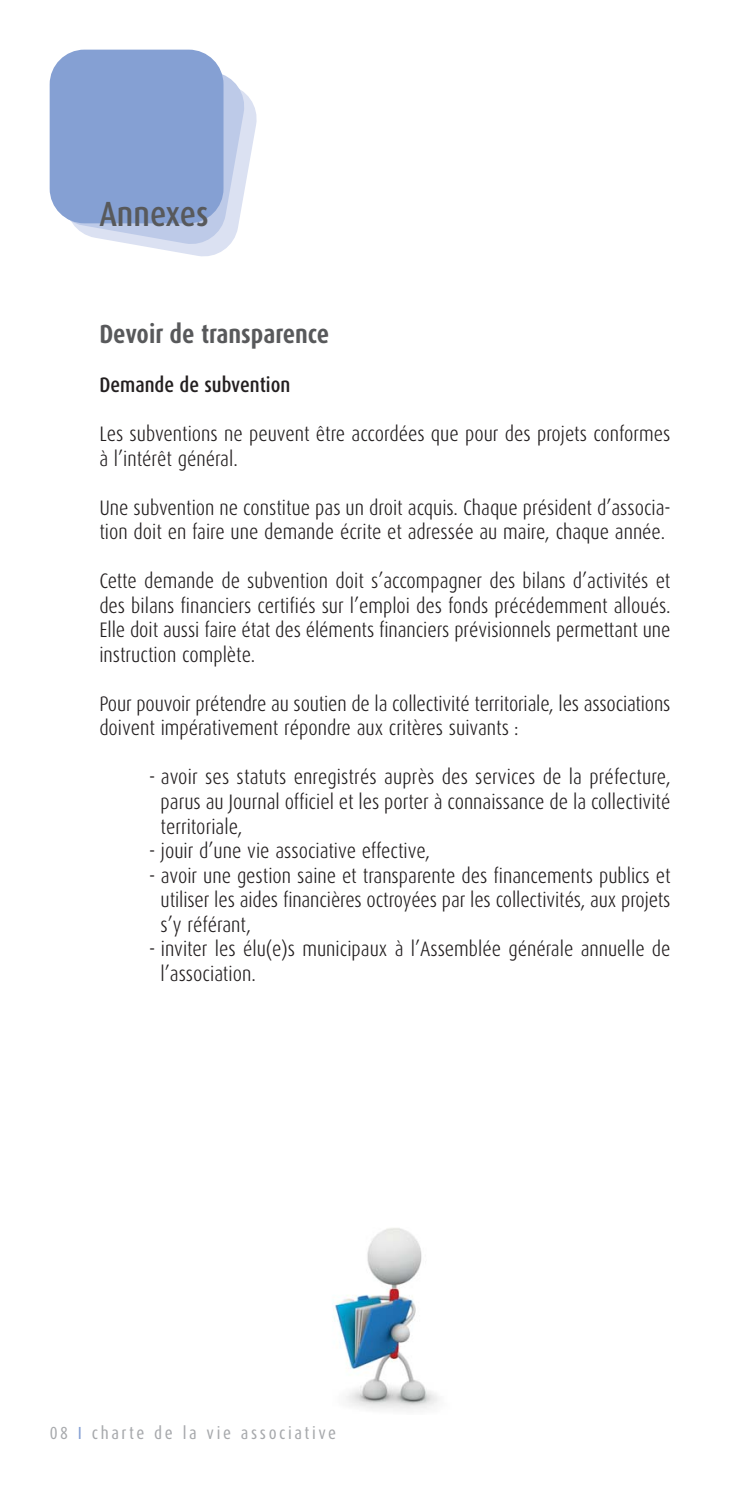
<style>
.page{position:relative;width:745px;height:1489px;background:#fff}
.page>*{position:absolute;margin:0;border:0;box-sizing:border-box;transform-origin:0 0}
.t1{font:500 35px "Dax Condensed";color:#58595b}
.t2{font:700 26.25px "Dax Condensed";color:#58595b}
.t3{font:300 21px/24.5px "Dax Condensed";color:#231f20}
.t4{font:500 21px "Dax Condensed";color:#231f20}
.t5{font:17.5px "Dax Condensed";letter-spacing:.15em;color:#a7a9ac}
.s1{color:#85a0d3}
</style>
<div class="page">
<svg style="left:51px;top:51px;width:206px;height:206px"></svg>
<div style="left:50px;top:50px;width:173px;height:173px;background:#85a0d3;border-radius:35px"></div>
<img style="left:334px;top:1228px;width:104px;height:182px">
<h1 class="t1" style="left:99px;top:198px;width:111px">Annexes</h1>
<p class="t2" style="left:99px;top:323px;width:231px">Devoir de transparence</p>
<p class="t4" style="left:99px;top:376px;width:192px">Demande de subvention</p>
<p class="t3" style="left:99px;top:423px;width:572px">Les subventions ne peuvent être accordées que pour des projets conformes à l’intérêt général.</p>
<p class="t3" style="left:99px;top:496px;width:572px">Une subvention ne constitue pas un droit acquis. Chaque président d’associa&shy;tion doit en faire une demande écrite et adressée au maire, chaque année.</p>
<p class="t3" style="left:99px;top:570px;width:572px;text-align:justify">Cette demande de subvention doit s’accompagner des bilans d’activités et des bilans financiers certifiés sur l’emploi des fonds précédemment alloués.<br>Elle doit aussi faire état des éléments financiers prévisionnels permettant une instruction complète.</p>
<p class="t3" style="left:99px;top:692px;width:572px">Pour pouvoir prétendre au soutien de la collectivité territoriale, les associations doivent impérativement répondre aux critères suivants :</p>
<p class="t3" style="left:160px;top:766px;width:511px;text-align:justify;text-indent:-12px">- avoir ses statuts enregistrés auprès des services de la préfecture, parus au Journal officiel et les porter à connaissance de la collectivité territoriale,</p>
<p class="t3" style="left:149px;top:839px;width:282px">- jouir d’une vie associative effective,</p>
<p class="t3" style="left:160px;top:864px;width:511px;text-align:justify;text-indent:-12px">- avoir une gestion saine et transparente des financements publics et utiliser les aides financières octroyées par les collectivités, aux projets s’y référant,</p>
<p class="t3" style="left:160px;top:937px;width:511px;text-indent:-12px">- inviter les élu(e)s municipaux à l’Assemblée générale annuelle de l’association.</p>
<p class="t5" style="left:50px;top:1425px;width:288px">08 <span class="s1">I</span> charte de la vie associative</p>
</div>
